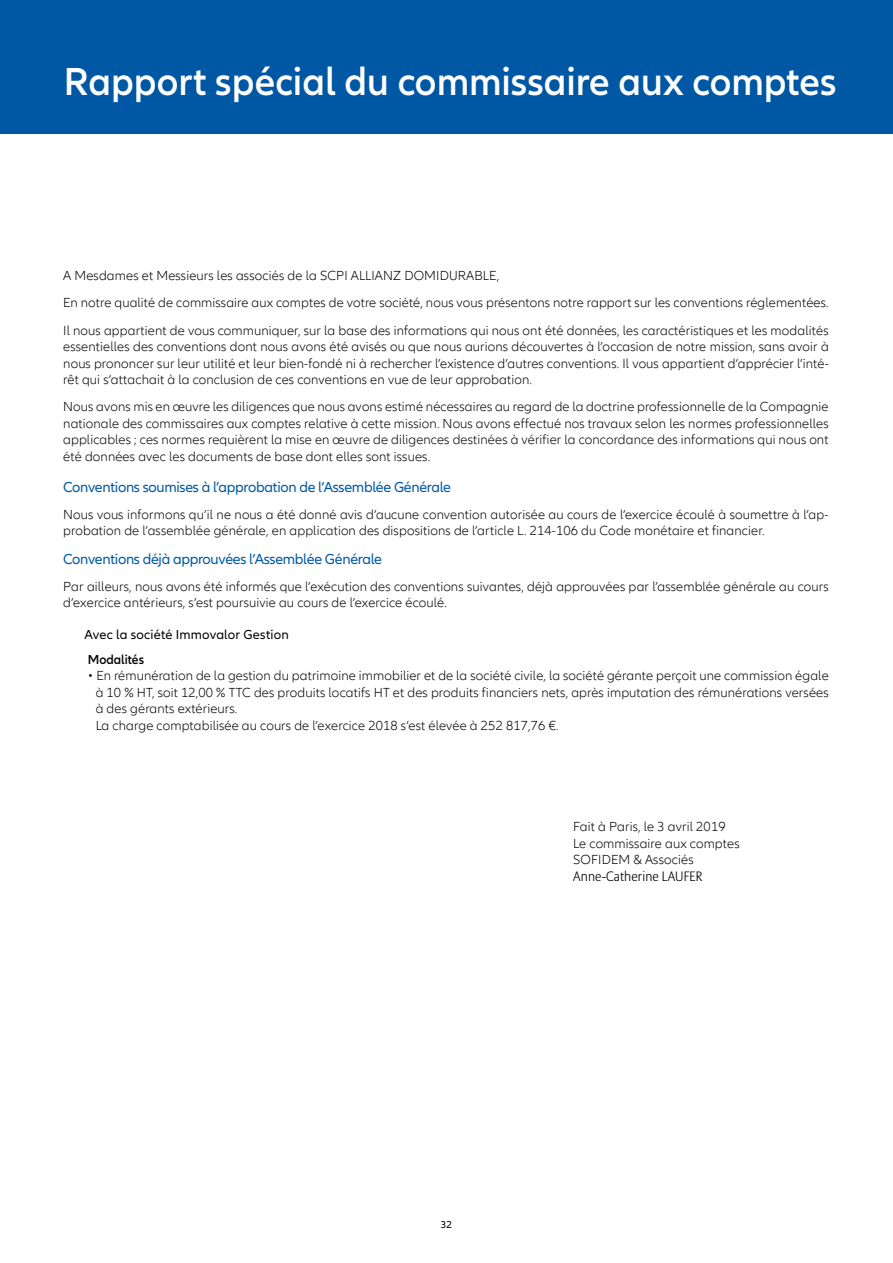
<style>
.page{position:relative;width:893px;height:1263px;background:#fff}
.page>*{position:absolute;margin:0;border:0;box-sizing:border-box;transform-origin:0 0}
.t1{font:600 40.5px "Allianz Neo";color:#fff}
.t2{font:15px "Allianz Neo";letter-spacing:-.02em;color:#0058a4}
.t3{font:300 13.5px/16.5px "Allianz Neo";letter-spacing:.01em;color:#000}
.t4{font:13.5px "Allianz Neo";letter-spacing:.015em;color:#000}
.t5{font:300 13.5px "Allianz Sans";letter-spacing:.01em;color:#000}
.t6{font:600 13.5px "Allianz Neo";color:#000;scale:.95 1}
.t7{font:10.5px "Allianz Neo";color:#000}
</style>
<div class="page">
<div style="left:0;top:0;width:893px;height:133px;background:#0058a4"></div>
<h1 class="t1" style="left:64px;top:58px;width:774px">Rapport spécial du commissaire aux comptes</h1>
<p class="t3" style="left:63px;top:268px;width:296px">A M esdames et M essieurs les associés de la SCPI ALLIAN</p>
<p class="t3" style="left:393px;top:268px;width:21px">Z DOMID</p>
<p class="t3" style="left:449px;top:268px;width:18px">URABLE</p>
<p class="t3" style="left:63px;top:263px;width:767px;line-height:27.2px;text-indent:433px">,<br>En notre qualité de commissaire aux comptes de votre société, nous vous présentons notre rapport sur les conventions réglementées.<br>I l nous appartient de vous communiquer, sur la base des informations qui nous ont été données, les caractéristiques et les modalités</p>
<p class="t3" style="left:63px;top:339px;width:767px;text-align:justify">essentielles des conventions dont nous avons été avisés ou que nous aurions découvertes à l’occasion de notre mission, sans avoir à nous prononcer sur leur utilité et leur bien-fondé ni à rechercher l’existence d’autres conventions. I l vous appartient d’apprécier l’inté&shy;rêt qui s’attachait à la conclusion de ces conventions en vue de leur approbation.</p>
<p class="t3" style="left:63px;top:399px;width:767px;text-align:justify">N ous avons mis en œuvre les diligences que nous avons estimé nécessaires au regard de la doctrine professionnelle de la Compagnie nationale des commissaires aux comptes relative à cette mission. Nous avons effectué nos travaux selon les normes professionnelles applicables ; ces normes requièrent la mise en œuvre de diligences destinées à vérifier la concordance des informations qui nous ont été données avec les documents de base dont elles sont issues.</p>
<p class="t2" style="left:63px;top:478px;width:389px">Conventions soumises à l’approbation de l’Assemblée Générale</p>
<p class="t3" style="left:63px;top:506px;width:767px">N ous vous informons qu’il ne nous a été donné avis d’aucune convention autorisée au cours de l’exercice écoulé à soumettre à l’ap&shy;probation de l’assemblée générale, en application des dispositions de l’article L. 214-106 du Code monétaire et financier.</p>
<p class="t2" style="left:63px;top:550px;width:320px">Conventions déjà approuvées l’Assemblée Générale</p>
<p class="t3" style="left:63px;top:579px;width:767px">Par ailleurs, nous avons été informés que l’exécution des conventions suivantes, déjà approuvées par l’assemblée générale au cours d’exercice antérieurs, s’est poursuivie au cours de l’exercice écoulé.</p>
<p class="t4" style="left:85px;top:627px;width:206px">Avec la société Immovalor Gestion</p>
<p class="t6" style="left:88px;top:651px;width:61px">Modalités</p>
<p class="t3" style="left:96px;top:668px;width:734px;text-indent:-8px">• En rémunération de la gestion du patrimoine immobilier et de la société civile, la société gérante perçoit une commission égale à 10 % HT, soit 12,00 % TTC des produits locatifs HT et des produits financiers nets, après imputation des rémunérations versées à des gérants extérieurs.<br>La charge comptabilisée au cours de l’exercice 2018 s’est élevée à 252 817,76 €.</p>
<p class="t3" style="left:573px;top:819px;width:168px">Fait à Paris, le 3 avril 2019<br>Le commissaire aux comptes<br>SOFIDEM &amp; Associés</p>
<p class="t5" style="left:573px;top:868px;width:131px">Anne-Catherine LAUFER</p>
<p class="t7" style="left:441px;top:1219px;width:13px">32</p>
</div>
